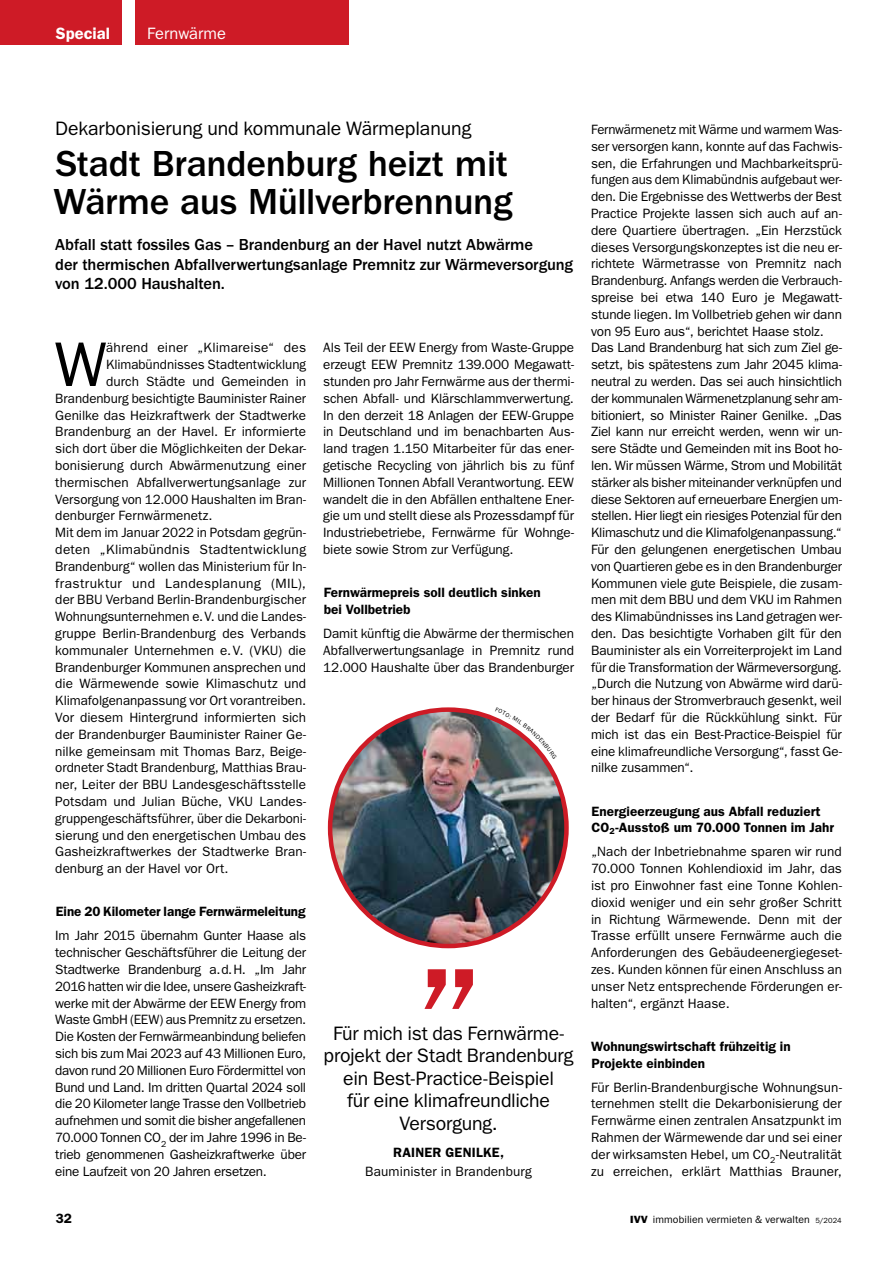
<style>
.page{position:relative;width:893px;height:1263px;background:#fff}
.page>*{position:absolute;margin:0;border:0;box-sizing:border-box;transform-origin:0 0}
.t1{font:180px "ITC Franklin Gothic Std";color:#ce1b26}
.t2{font:63.3px "ITC Franklin Gothic Std";color:#000}
.t3{font:500 37.5px/37.5px "ITC Franklin Gothic Std";letter-spacing:-.01em;color:#000}
.t4{font:19.5px/22.5px "ITC Franklin Gothic Std";letter-spacing:-.01em;color:#000;text-align:center}
.t5{font:500 16.5px/19.5px "ITC Franklin Gothic Std";letter-spacing:-.005em;color:#000}
.t6{font:16.5px "ITC Franklin Gothic Std";letter-spacing:.005em;color:#fff}
.t7{font:600 16.5px "ITC Franklin Gothic Std";color:#fff}
.t8{font:13.5px/16.8px "ITC Franklin Gothic Std";letter-spacing:-.005em;color:#000;text-align:justify}
.t9{font:600 13.5px/16.8px "ITC Franklin Gothic Std";letter-spacing:.005em;color:#000}
.t10{font:13.5px "ITC Franklin Gothic Std";letter-spacing:.02em;color:#000}
.t11{font:13.5px "ITC Franklin Gothic Std";letter-spacing:.025em;color:#000}
.t12{font:13.5px "ITC Franklin Gothic Std";letter-spacing:.015em;color:#000}
.t13{font:10.5px "ITC Franklin Gothic Std";letter-spacing:.005em;color:#000}
.s1{font-size:13.05px}
.s2{font-family:"ITC Franklin Gothic Std Hvy"}
.s3{font-size:7.5px}
</style>
<div class="page">
<div style="left:0;top:0;width:349px;height:44px;background:#ce1b26"></div>
<img style="left:330px;top:710px;width:236px;height:236px;border-radius:118px">
<svg style="left:122px;top:44px;width:13px;height:1px"></svg>
<svg style="left:495px;top:717px;width:52px;height:42px"></svg>
<p class="t7" style="left:56px;top:24px;width:56px">Special</p>
<p class="t6" style="left:147px;top:24px;width:81px">Fernwärme</p>
<h3 class="t4" style="left:55px;top:117px;width:418px">Dekarbonisierung und kommunale Wärmeplanung</h3>
<h3 class="t3" style="left:54px;top:146px;width:460px">Stadt Brandenburg heizt mit<br>Wärme aus Müllverbrennung</h3>
<p class="t5" style="left:55px;top:235px;width:519px">Abfall statt fossiles Gas – Brandenburg an der Havel nutzt Abwärme<br>der thermischen Abfallverwertungsanlage Premnitz zur Wärmeversorgung von 12.000 Haushalten.</p>
<h2 class="t2" style="left:55px;top:328px;width:53px">W</h2>
<p class="t12" style="left:106px;top:340px;width:201px"><span class="s1">ä</span>hrend einer „Klimareise“ des</p>
<p class="t8" style="left:106px;top:356px;width:201px">Klimabündnisses Stadtentwicklung</p>
<p class="t8" style="left:106px;top:373px;width:202px">durch Städte und Gemeinden in</p>
<p class="t8" style="left:55px;top:390px;width:252px">Brandenburg besichtigte Bauminister Rainer</p>
<p class="t8" style="left:55px;top:407px;width:252px">Genilke das Heizkraftwerk der Stadtwerke</p>
<p class="t8" style="left:55px;top:423px;width:252px">Brandenburg an der Havel. Er informierte</p>
<p class="t8" style="left:55px;top:440px;width:252px">sich dort über die Möglichkeiten der Dekar-</p>
<p class="t8" style="left:55px;top:457px;width:252px">bonisierung durch Abwärmenutzung einer</p>
<p class="t8" style="left:55px;top:474px;width:252px">thermischen Abfallverwertungsanlage zur</p>
<p class="t8" style="left:55px;top:491px;width:252px">Versorgung von 12.000 Haushalten im Bran-</p>
<p class="t8" style="left:55px;top:507px;width:159px">denburger Fernwärmenetz.</p>
<p class="t8" style="left:55px;top:524px;width:252px">Mit dem im Januar 2022 in Potsdam gegrün-</p>
<p class="t10" style="left:55px;top:542px;width:252px">deten „Klimabündnis Stadtentwicklung</p>
<p class="t8" style="left:55px;top:558px;width:252px">Brandenburg“ wollen das Ministerium für In-</p>
<p class="t11" style="left:55px;top:575px;width:252px">frastruktur und Landesplanung (MIL),</p>
<p class="t8" style="left:55px;top:591px;width:252px">der BBU Verband Berlin-Brandenburgischer</p>
<p class="t8" style="left:55px;top:608px;width:252px">Wohnungsunternehmen e.V. und die Landes-</p>
<p class="t8" style="left:55px;top:625px;width:252px">gruppe Berlin-Brandenburg des Verbands</p>
<p class="t8" style="left:55px;top:642px;width:252px">kommunaler Unternehmen e.V. (VKU) die</p>
<p class="t8" style="left:55px;top:659px;width:252px">Brandenburger Kommunen ansprechen und</p>
<p class="t8" style="left:55px;top:675px;width:252px">die Wärmewende sowie Klimaschutz und</p>
<p class="t8" style="left:55px;top:692px;width:252px">Klimafolgenanpassung vor Ort vorantreiben.</p>
<p class="t8" style="left:55px;top:709px;width:252px">Vor diesem Hintergrund informierten sich</p>
<p class="t8" style="left:55px;top:726px;width:252px">der Brandenburger Bauminister Rainer Ge-</p>
<p class="t8" style="left:55px;top:743px;width:252px">nilke gemeinsam mit Thomas Barz, Beige-</p>
<p class="t8" style="left:55px;top:759px;width:252px">ordneter Stadt Brandenburg, Matthias Brau-</p>
<p class="t8" style="left:55px;top:776px;width:252px">ner, Leiter der BBU Landesgeschäftsstelle</p>
<p class="t8" style="left:55px;top:793px;width:252px">Potsdam und Julian Büche, VKU Landes-</p>
<p class="t8" style="left:55px;top:810px;width:252px">gruppengeschäftsführer, über die Dekarboni-</p>
<p class="t8" style="left:55px;top:827px;width:252px">sierung und den energetischen Umbau des</p>
<p class="t8" style="left:55px;top:843px;width:252px">Gasheizkraftwerkes der Stadtwerke Bran-</p>
<p class="t8" style="left:55px;top:860px;width:175px">denburg an der Havel vor Ort.</p>
<p class="t9" style="left:56px;top:903px;width:251px">Eine 20 Kilometer lange Fernwärmeleitung</p>
<p class="t8" style="left:55px;top:927px;width:252px">Im Jahr 2015 übernahm Gunter Haase als technischer Geschäftsführer die Leitung der Stadtwerke Brandenburg a.d.H. „Im Jahr 2016 hatten wir die Idee, unsere Gasheizkraft&shy;werke mit der Abwärme der EEW Energy from Waste GmbH (EEW) aus Premnitz zu ersetzen.<br>Die Kosten der Fernwärmeanbindung beliefen sich bis zum Mai 2023 auf 43 Millionen Euro, davon rund 20 Millionen Euro Fördermittel von Bund und Land. Im dritten Quartal 2024 soll die 20 Kilometer lange Trasse den Vollbetrieb aufnehmen und somit die bisher angefallenen 70.000 Tonnen CO<sub>2</sub> der im Jahre 1996 in Be&shy;trieb genommenen Gasheizkraftwerke über eine Laufzeit von 20 Jahren ersetzen.</p>
<p class="t8" style="left:323px;top:339px;width:252px">Als Teil der EEW Energy from Waste-Gruppe erzeugt EEW Premnitz 139.000 Megawatt&shy;stunden pro Jahr Fernwärme aus der thermi&shy;schen Abfall- und Klärschlammverwertung.<br>In den derzeit 18 Anlagen der EEW-Gruppe in Deutschland und im benachbarten Aus&shy;land tragen 1.150 Mitarbeiter für das ener&shy;getische Recycling von jährlich bis zu fünf Millionen Tonnen Abfall Verantwortung. EEW wandelt die in den Abfällen enthaltene Ener&shy;gie um und stellt diese als Prozessdampf für Industriebetriebe, Fernwärme für Wohnge&shy;biete sowie Strom zur Verfügung.</p>
<p class="t9" style="left:324px;top:584px;width:219px">Fernwärmepreis soll deutlich sinken bei Vollbetrieb</p>
<p class="t8" style="left:323px;top:625px;width:252px">Damit künftig die Abwärme der thermischen Abfallverwertungsanlage in Premnitz rund 12.000 Haushalte über das Brandenburger</p>
<h1 class="t1" style="left:407px;top:822px;width:84px">„</h1>
<h3 class="t4" style="left:324px;top:1022px;width:252px">Für mich ist das Fernwärme&shy;projekt der Stadt Brandenburg ein Best-Practice-Beispiel<br>für eine klimafreundliche<br>Versorgung.</h3>
<p class="t9" style="left:393px;top:1144px;width:113px">Rainer Genilke,</p>
<p class="t8" style="left:365px;top:1162px;width:168px">Bauminister in Brandenburg</p>
<p class="t8" style="left:591px;top:121px;width:252px;text-align:left">Fernwärmenetz mit Wärme und warmem Was&shy;ser versorgen kann, konnte auf das Fachwis&shy;sen, die Erfahrungen und Machbarkeitsprü&shy;fungen aus dem Klimabündnis aufgebaut wer&shy;den. Die Ergebnisse des Wettwerbs der Best Practice Projekte lassen sich auch auf an&shy;dere Quartiere übertragen. „Ein Herzstück dieses Versorgungskonzeptes ist die neu er&shy;richtete Wärmetrasse von Premnitz nach Brandenburg. Anfangs werden die Verbrauch&shy;spreise bei etwa 140 Euro je Megawatt&shy;stunde liegen. Im Vollbetrieb gehen wir dann von 95 Euro aus“, berichtet Haase stolz.<br>Das Land Brandenburg hat sich zum Ziel ge&shy;setzt, bis spätestens zum Jahr 2045 klima&shy;neutral zu werden. Das sei auch hinsichtlich der kommunalen Wärmenetzplanung sehr am&shy;bitioniert, so Minister Rainer Genilke. „Das Ziel kann nur erreicht werden, wenn wir un&shy;sere Städte und Gemeinden mit ins Boot ho&shy;len. Wir müssen Wärme, Strom und Mobilität stärker als bisher miteinander verknüpfen und diese Sektoren auf erneuerbare Energien um&shy;stellen. Hier liegt ein riesiges Potenzial für den Klimaschutz und die Klimafolgenanpassung.“ Für den gelungenen energetischen Umbau von Quartieren gebe es in den Brandenburger Kommunen viele gute Beispiele, die zusam&shy;men mit dem BBU und dem VKU im Rahmen des Klimabündnisses ins Land getragen wer&shy;den. Das besichtigte Vorhaben gilt für den Bauminister als ein Vorreiterprojekt im Land für die Transformation der Wärmeversorgung. „Durch die Nutzung von Abwärme wird darü&shy;ber hinaus der Stromverbrauch gesenkt, weil der Bedarf für die Rückkühlung sinkt. Für mich ist das ein Best-Practice-Beispiel für eine klimafreundliche Versorgung“, fasst Ge&shy;nilke zusammen“.</p>
<p class="t9" style="left:591px;top:803px;width:244px">Energieerzeugung aus Abfall reduziert<br>CO<sub>2</sub>-Ausstoß um 70.000 Tonnen im Jahr</p>
<p class="t8" style="left:591px;top:843px;width:252px">„Nach der Inbetriebnahme sparen wir rund 70.000 Tonnen Kohlendioxid im Jahr, das ist pro Einwohner fast eine Tonne Kohlen&shy;dioxid weniger und ein sehr großer Schritt in Richtung Wärmewende. Denn mit der Trasse erfüllt unsere Fernwärme auch die Anforderungen des Gebäudeenergiegeset&shy;zes. Kunden können für einen Anschluss an unser Netz entsprechende Förderungen er&shy;halten“, ergänzt Haase.</p>
<p class="t9" style="left:591px;top:1038px;width:201px">Wohnungswirtschaft frühzeitig in<br>Projekte einbinden</p>
<p class="t8" style="left:591px;top:1079px;width:252px">Für Berlin-Brandenburgische Wohnungsun&shy;ternehmen stellt die Dekarbonisierung der Fernwärme einen zentralen Ansatzpunkt im Rahmen der Wärmewende dar und sei einer der wirksamsten Hebel, um CO<sub>2</sub>-Neutralität zu erreichen, erklärt Matthias Brauner,</p>
<p class="t9" style="left:56px;top:1210px;width:18px">32</p>
<p class="t13" style="left:630px;top:1214px;width:213px"><span class="s2">IVV</span> immobilien vermieten &amp; verwalten <span class="s3">5/2024</span></p>
</div>
